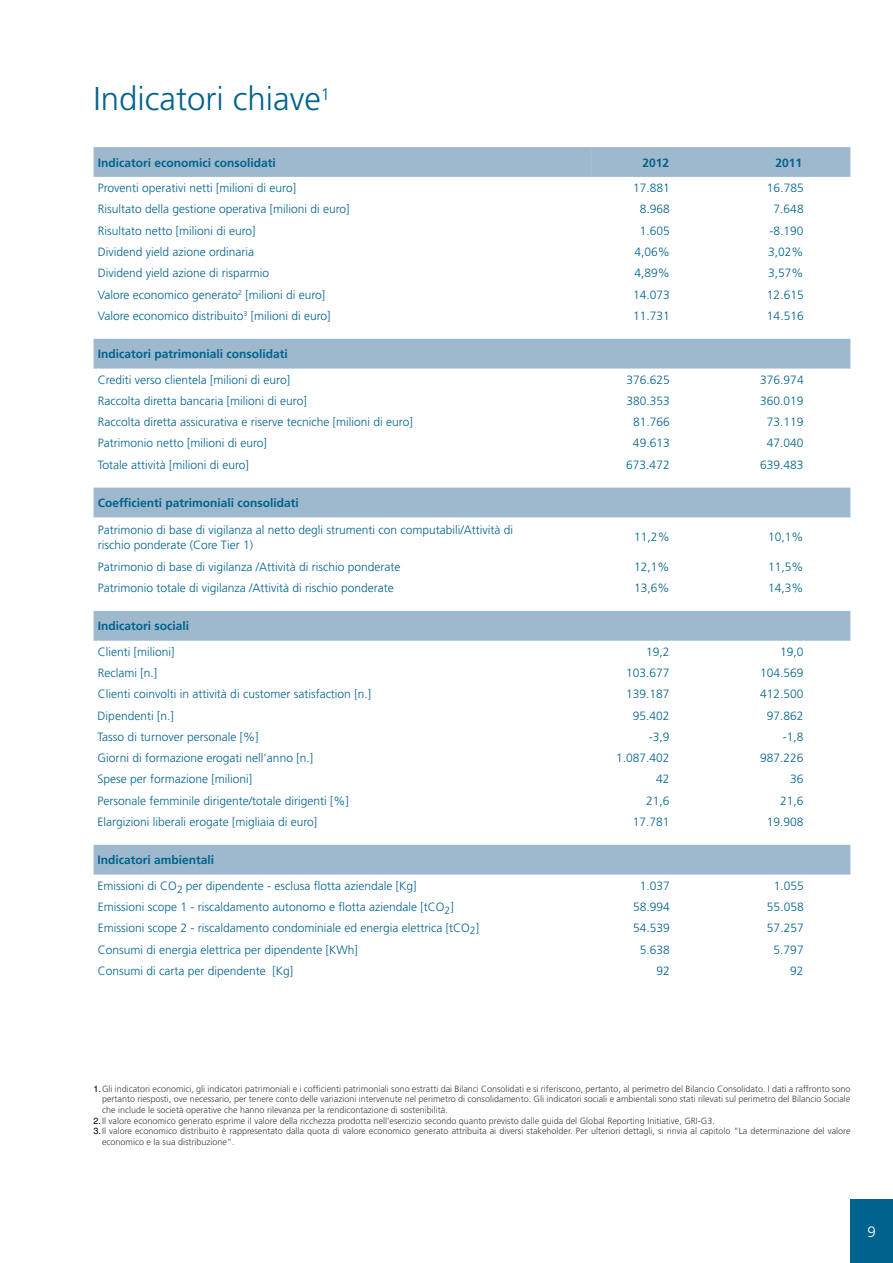
<style>
.page{position:relative;width:893px;height:1263px;background:#fff}
.page>*{position:absolute;margin:0;border:0;box-sizing:border-box;transform-origin:0 0}
.t1{font:300 33px "Frutiger LT Std";color:#00638e}
.t2{font:300 15px "Frutiger LT Std";color:#fff}
.t3{font:300 12px/15px "Frutiger LT Std";color:#00638e}
.t4{font:700 12px "Frutiger LT Std";color:#00638e}
.t5{font:300 9px "Frutiger LT Std";color:#3c3c3b}
.s1{font-weight:700}
.s2{font-family:"Helvetica";font-weight:400;color:#000}
</style>
<div class="page">
<svg style="left:94px;top:147px;width:756px;height:727px"></svg>
<div style="left:591px;top:147px;width:259px;height:30px;background:#9eb9cd"></div>
<div style="left:850px;top:1199px;width:43px;height:64px;background:#00638e"></div>
<h1 class="t1" style="left:94px;top:80px;width:238px">Indicatori chiave<sup>1</sup></h1>
<p class="t4" style="left:98px;top:155px;width:180px">Indicatori economici consolidati</p>
<p class="t4" style="left:643px;top:155px;width:28px">2012</p>
<p class="t4" style="left:776px;top:155px;width:28px">2011</p>
<p class="t3" style="left:98px;top:181px;width:200px">Proventi operativi netti [milioni di euro]</p>
<p class="t3" style="left:633px;top:181px;width:38px">17.881</p>
<p class="t3" style="left:767px;top:181px;width:38px">16.785</p>
<p class="t3" style="left:98px;top:202px;width:253px">Risultato della gestione operativa [milioni di euro]</p>
<p class="t3" style="left:640px;top:202px;width:32px">8.968</p>
<p class="t3" style="left:774px;top:202px;width:32px">7.648</p>
<p class="t3" style="left:98px;top:223px;width:159px">Risultato netto [milioni di euro]</p>
<p class="t3" style="left:640px;top:223px;width:32px">1.605</p>
<p class="t3" style="left:770px;top:223px;width:36px">-8.190</p>
<p class="t3" style="left:98px;top:245px;width:158px">Dividend yield azione ordinaria</p>
<p class="t3" style="left:634px;top:245px;width:37px">4,06%</p>
<p class="t3" style="left:768px;top:245px;width:37px">3,02%</p>
<p class="t3" style="left:98px;top:266px;width:173px">Dividend yield azione di risparmio</p>
<p class="t3" style="left:634px;top:266px;width:37px">4,89%</p>
<p class="t3" style="left:768px;top:266px;width:37px">3,57%</p>
<p class="t3" style="left:98px;top:287px;width:229px">Valore economico generato<sup>2</sup> [milioni di euro]</p>
<p class="t3" style="left:633px;top:287px;width:38px">14.073</p>
<p class="t3" style="left:767px;top:287px;width:38px">12.615</p>
<p class="t3" style="left:98px;top:308px;width:234px">Valore economico distribuito<sup>3</sup> [milioni di euro]</p>
<p class="t3" style="left:633px;top:308px;width:38px">11.731</p>
<p class="t3" style="left:767px;top:308px;width:38px">14.516</p>
<p class="t4" style="left:98px;top:347px;width:192px">Indicatori patrimoniali consolidati</p>
<p class="t3" style="left:98px;top:372px;width:194px">Crediti verso clientela [milioni di euro]</p>
<p class="t3" style="left:626px;top:372px;width:45px">376.625</p>
<p class="t3" style="left:760px;top:372px;width:45px">376.974</p>
<p class="t3" style="left:98px;top:393px;width:210px">Raccolta diretta bancaria [milioni di euro]</p>
<p class="t3" style="left:626px;top:393px;width:45px">380.353</p>
<p class="t3" style="left:760px;top:393px;width:45px">360.019</p>
<p class="t3" style="left:98px;top:415px;width:316px">Raccolta diretta assicurativa e riserve tecniche [milioni di euro]</p>
<p class="t3" style="left:633px;top:415px;width:38px">81.766</p>
<p class="t3" style="left:767px;top:415px;width:38px">73.119</p>
<p class="t3" style="left:98px;top:436px;width:171px">Patrimonio netto [milioni di euro]</p>
<p class="t3" style="left:633px;top:436px;width:38px">49.613</p>
<p class="t3" style="left:767px;top:436px;width:38px">47.040</p>
<p class="t3" style="left:98px;top:457px;width:153px">Totale attività [milioni di euro]</p>
<p class="t3" style="left:626px;top:457px;width:45px">673.472</p>
<p class="t3" style="left:760px;top:457px;width:45px">639.483</p>
<p class="t4" style="left:98px;top:496px;width:203px">Coefficienti patrimoniali consolidati</p>
<p class="t3" style="left:98px;top:522px;width:417px">Patrimonio di base di vigilanza al netto degli strumenti con computabili/Attività di rischio ponderate (Core Tier 1)</p>
<p class="t3" style="left:634px;top:530px;width:37px">11,2%</p>
<p class="t3" style="left:768px;top:530px;width:37px">10,1%</p>
<p class="t3" style="left:98px;top:559px;width:304px">Patrimonio di base di vigilanza /Attività di rischio ponderate</p>
<p class="t3" style="left:634px;top:559px;width:37px">12,1%</p>
<p class="t3" style="left:768px;top:559px;width:37px">11,5%</p>
<p class="t3" style="left:98px;top:581px;width:298px">Patrimonio totale di vigilanza /Attività di rischio ponderate</p>
<p class="t3" style="left:634px;top:581px;width:37px">13,6%</p>
<p class="t3" style="left:768px;top:581px;width:37px">14,3%</p>
<p class="t4" style="left:98px;top:619px;width:93px">Indicatori sociali</p>
<p class="t3" style="left:98px;top:644px;width:78px">Clienti [milioni]</p>
<p class="t3" style="left:646px;top:644px;width:25px">19,2</p>
<p class="t3" style="left:780px;top:644px;width:25px">19,0</p>
<p class="t3" style="left:98px;top:666px;width:61px">Reclami [n.]</p>
<p class="t3" style="left:626px;top:666px;width:45px">103.677</p>
<p class="t3" style="left:760px;top:666px;width:45px">104.569</p>
<p class="t3" style="left:98px;top:687px;width:275px">Clienti coinvolti in attività di customer satisfaction [n.]</p>
<p class="t3" style="left:626px;top:687px;width:45px">139.187</p>
<p class="t3" style="left:760px;top:687px;width:45px">412.500</p>
<p class="t3" style="left:98px;top:708px;width:78px">Dipendenti [n.]</p>
<p class="t3" style="left:633px;top:708px;width:38px">95.402</p>
<p class="t3" style="left:767px;top:708px;width:38px">97.862</p>
<p class="t3" style="left:98px;top:729px;width:162px">Tasso di turnover personale [%]</p>
<p class="t3" style="left:649px;top:729px;width:22px">-3,9</p>
<p class="t3" style="left:783px;top:729px;width:22px">-1,8</p>
<p class="t3" style="left:98px;top:751px;width:217px">Giorni di formazione erogati nell’anno [n.]</p>
<p class="t3" style="left:616px;top:751px;width:55px">1.087.402</p>
<p class="t3" style="left:760px;top:751px;width:45px">987.226</p>
<p class="t3" style="left:98px;top:772px;width:156px">Spese per formazione [milioni]</p>
<p class="t3" style="left:656px;top:772px;width:15px">42</p>
<p class="t3" style="left:790px;top:772px;width:15px">36</p>
<p class="t3" style="left:98px;top:793px;width:253px">Personale femminile dirigente/totale dirigenti [%]</p>
<p class="t3" style="left:646px;top:793px;width:25px">21,6</p>
<p class="t3" style="left:780px;top:793px;width:25px">21,6</p>
<p class="t3" style="left:98px;top:814px;width:221px">Elargizioni liberali erogate [migliaia di euro]</p>
<p class="t3" style="left:633px;top:814px;width:38px">17.781</p>
<p class="t3" style="left:767px;top:814px;width:38px">19.908</p>
<p class="t3" style="left:98px;top:847px;width:321px;line-height:25.5px"><span class="s1">Indicatori ambientali<br></span>Emissioni di CO<sub>2</sub> per dipendente - esclusa flotta aziendale [Kg]</p>
<p class="t3" style="left:640px;top:878px;width:32px">1.037</p>
<p class="t3" style="left:774px;top:878px;width:32px">1.055</p>
<p class="t3" style="left:98px;top:899px;width:357px">Emissioni scope 1 - riscaldamento autonomo e flotta aziendale [tCO<sub>2</sub>]</p>
<p class="t3" style="left:633px;top:899px;width:38px">58.994</p>
<p class="t3" style="left:767px;top:899px;width:38px">55.058</p>
<p class="t3" style="left:98px;top:921px;width:383px">Emissioni scope 2 - riscaldamento condominiale ed energia elettrica [tCO<sub>2</sub>]</p>
<p class="t3" style="left:633px;top:921px;width:38px">54.539</p>
<p class="t3" style="left:767px;top:921px;width:38px">57.257</p>
<p class="t3" style="left:98px;top:942px;width:262px">Consumi di energia elettrica per dipendente [KWh]</p>
<p class="t3" style="left:640px;top:942px;width:32px">5.638</p>
<p class="t3" style="left:774px;top:942px;width:32px">5.797</p>
<p class="t3" style="left:98px;top:963px;width:197px">Consumi di carta per dipendente [Kg]</p>
<p class="t3" style="left:656px;top:963px;width:15px">92</p>
<p class="t3" style="left:790px;top:963px;width:15px">92</p>
<p class="t5" style="left:94px;top:1084px;width:758px"><span class="s2">1.</span>Gli indicatori economici, gli indicatori patrimoniali e i cofficienti patrimoniali sono estratti dai Bilanci Consolidati e si riferiscono, pertanto, al perimetro del Bilancio Consolidato. I dati a raffronto sono</p>
<p class="t5" style="left:102px;top:1094px;width:750px">pertanto riesposti, ove necessario, per tenere conto delle variazioni intervenute nel perimetro di consolidamento. Gli indicatori sociali e ambientali sono stati rilevati sul perimetro del Bilancio Sociale</p>
<p class="t5" style="left:102px;top:1105px;width:347px">che include le società operative che hanno rilevanza per la rendicontazione di sostenibilità.</p>
<p class="t5" style="left:94px;top:1115px;width:623px"><span class="s2">2.</span>Il valore economico generato esprime il valore della ricchezza prodotta nell’esercizio secondo quanto previsto dalle guida del Global Reporting Initiative, GRI-G3.</p>
<p class="t5" style="left:94px;top:1126px;width:758px"><span class="s2">3.</span>Il valore economico distribuito è rappresentato dalla quota di valore economico generato attribuita ai diversi stakeholder. Per ulteriori dettagli, si rinvia al capitolo “La determinazione del valore</p>
<p class="t5" style="left:102px;top:1136px;width:134px">economico e la sua distribuzione”.</p>
<p class="t2" style="left:867px;top:1223px;width:10px">9</p>
</div>
